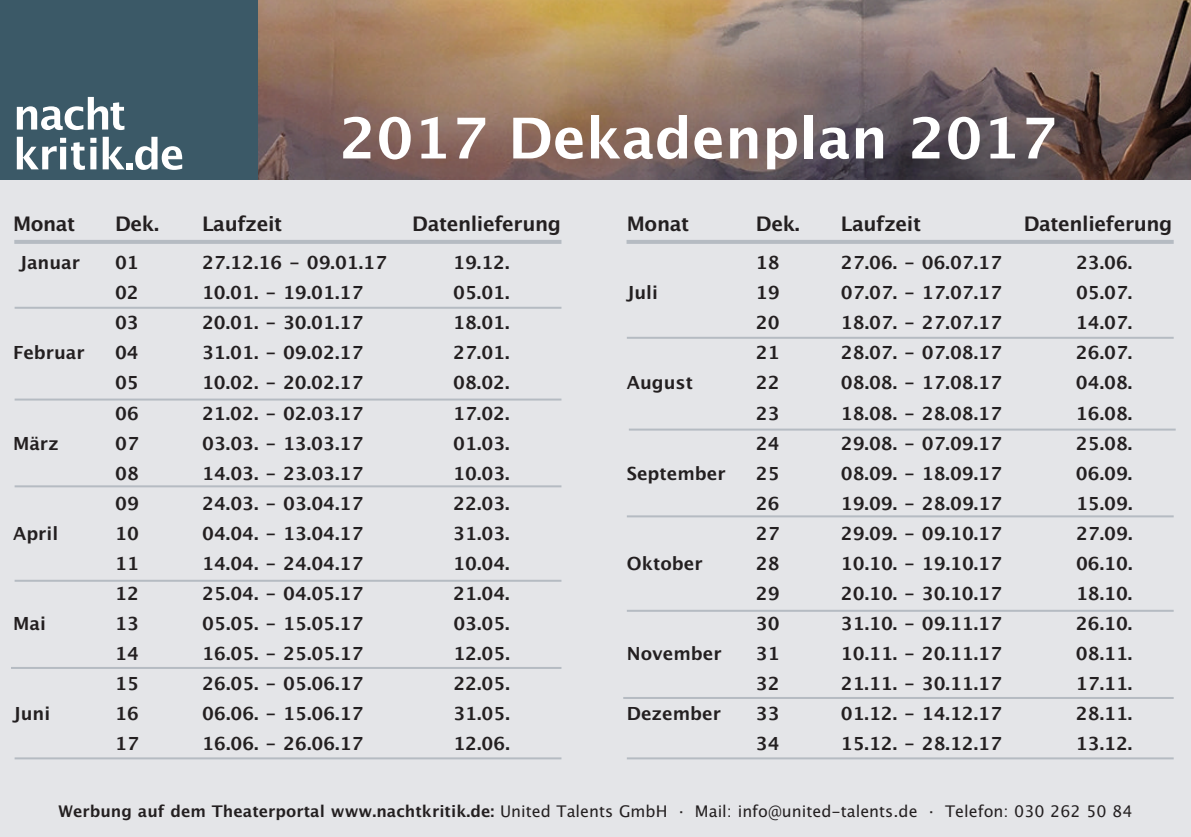
<style>
.page{position:relative;width:1191px;height:837px;background:#fff}
.page>*{position:absolute;margin:0;border:0;box-sizing:border-box;transform-origin:0 0}
.t1{font:700 56.4px "Lucida Grande";color:#fff}
.t2{font:700 20px "Lucida Grande";letter-spacing:-.02em;color:#231f20}
.t3{font:700 18px "Lucida Grande";color:#231f20}
.t4{font:16px "Lucida Grande";color:#231f20}
.s1{font-weight:700}
</style>
<div class="page">
<img style="left:257px;top:0;width:934px;height:180px">
<div style="left:0;top:0;width:257px;height:189px;background:#3b5967"></div>
<svg style="left:17px;top:97px;width:107px;height:33px"></svg>
<svg style="left:17px;top:137px;width:79px;height:33px"></svg>
<svg style="left:103px;top:137px;width:22px;height:32px"></svg>
<div style="left:126px;top:163px;width:7px;height:6px;background:#fff"></div>
<svg style="left:135px;top:137px;width:47px;height:33px"></svg>
<div style="left:0;top:180px;width:1191px;height:656px;background:#e4e5e8"></div>
<hr style="left:14px;top:240px;width:547px;height:4px;background:#b5bbc2">
<hr style="left:15px;top:306px;width:546px;height:2px;background:#b5bbc2">
<hr style="left:15px;top:398px;width:546px;height:2px;background:#b5bbc2">
<hr style="left:15px;top:485px;width:546px;height:2px;background:#b5bbc2">
<hr style="left:15px;top:579px;width:546px;height:2px;background:#b5bbc2">
<hr style="left:11px;top:666px;width:550px;height:2px;background:#b5bbc2">
<hr style="left:626px;top:240px;width:547px;height:4px;background:#b5bbc2">
<hr style="left:627px;top:336px;width:546px;height:2px;background:#b5bbc2">
<hr style="left:627px;top:757px;width:546px;height:2px;background:#b5bbc2">
<hr style="left:15px;top:757px;width:546px;height:2px;background:#b5bbc2">
<hr style="left:629px;top:428px;width:546px;height:2px;background:#b5bbc2">
<hr style="left:627px;top:515px;width:546px;height:2px;background:#b5bbc2">
<hr style="left:627px;top:609px;width:546px;height:2px;background:#b5bbc2">
<hr style="left:623px;top:696px;width:550px;height:2px;background:#b5bbc2">
<h1 class="t1" style="left:339px;top:106px;width:719px">2017 Dekadenplan 2017</h1>
<p class="t2" style="left:13px;top:212px;width:64px">Monat</p>
<p class="t2" style="left:115px;top:212px;width:45px">Dek.</p>
<p class="t2" style="left:202px;top:212px;width:82px">Laufzeit</p>
<p class="t2" style="left:412px;top:212px;width:150px">Datenlieferung</p>
<p class="t3" style="left:20px;top:252px;width:62px">Januar</p>
<p class="t3" style="left:115px;top:252px;width:25px">01</p>
<p class="t3" style="left:202px;top:252px;width:186px">27.12.16 - 09.01.17</p>
<p class="t3" style="left:453px;top:252px;width:58px">19.12.</p>
<p class="t3" style="left:115px;top:282px;width:25px">02</p>
<p class="t3" style="left:202px;top:282px;width:163px">10.01. - 19.01.17</p>
<p class="t3" style="left:453px;top:282px;width:58px">05.01.</p>
<p class="t3" style="left:115px;top:312px;width:25px">03</p>
<p class="t3" style="left:202px;top:312px;width:163px">20.01. - 30.01.17</p>
<p class="t3" style="left:453px;top:312px;width:58px">18.01.</p>
<p class="t3" style="left:13px;top:342px;width:73px">Februar</p>
<p class="t3" style="left:115px;top:342px;width:25px">04</p>
<p class="t3" style="left:202px;top:342px;width:163px">31.01. - 09.02.17</p>
<p class="t3" style="left:453px;top:342px;width:58px">27.01.</p>
<p class="t3" style="left:115px;top:372px;width:25px">05</p>
<p class="t3" style="left:202px;top:372px;width:163px">10.02. - 20.02.17</p>
<p class="t3" style="left:453px;top:372px;width:58px">08.02.</p>
<p class="t3" style="left:115px;top:402px;width:25px">06</p>
<p class="t3" style="left:202px;top:402px;width:163px">21.02. - 02.03.17</p>
<p class="t3" style="left:453px;top:402px;width:58px">17.02.</p>
<p class="t3" style="left:13px;top:432px;width:47px">März</p>
<p class="t3" style="left:115px;top:432px;width:25px">07</p>
<p class="t3" style="left:202px;top:432px;width:163px">03.03. - 13.03.17</p>
<p class="t3" style="left:453px;top:432px;width:58px">01.03.</p>
<p class="t3" style="left:115px;top:462px;width:25px">08</p>
<p class="t3" style="left:202px;top:462px;width:163px">14.03. - 23.03.17</p>
<p class="t3" style="left:453px;top:462px;width:58px">10.03.</p>
<p class="t3" style="left:115px;top:492px;width:25px">09</p>
<p class="t3" style="left:202px;top:492px;width:163px">24.03. - 03.04.17</p>
<p class="t3" style="left:453px;top:492px;width:58px">22.03.</p>
<p class="t3" style="left:13px;top:522px;width:47px">April</p>
<p class="t3" style="left:115px;top:522px;width:25px">10</p>
<p class="t3" style="left:202px;top:522px;width:163px">04.04. - 13.04.17</p>
<p class="t3" style="left:453px;top:522px;width:58px">31.03.</p>
<p class="t3" style="left:115px;top:552px;width:25px">11</p>
<p class="t3" style="left:202px;top:552px;width:163px">14.04. - 24.04.17</p>
<p class="t3" style="left:453px;top:552px;width:58px">10.04.</p>
<p class="t3" style="left:115px;top:582px;width:25px">12</p>
<p class="t3" style="left:202px;top:582px;width:163px">25.04. - 04.05.17</p>
<p class="t3" style="left:453px;top:582px;width:58px">21.04.</p>
<p class="t3" style="left:13px;top:612px;width:34px">Mai</p>
<p class="t3" style="left:115px;top:612px;width:25px">13</p>
<p class="t3" style="left:202px;top:612px;width:163px">05.05. - 15.05.17</p>
<p class="t3" style="left:453px;top:612px;width:58px">03.05.</p>
<p class="t3" style="left:115px;top:642px;width:25px">14</p>
<p class="t3" style="left:202px;top:642px;width:163px">16.05. - 25.05.17</p>
<p class="t3" style="left:453px;top:642px;width:58px">12.05.</p>
<p class="t3" style="left:115px;top:672px;width:25px">15</p>
<p class="t3" style="left:202px;top:672px;width:163px">26.05. - 05.06.17</p>
<p class="t3" style="left:453px;top:672px;width:58px">22.05.</p>
<p class="t3" style="left:13px;top:702px;width:39px">Juni</p>
<p class="t3" style="left:115px;top:702px;width:25px">16</p>
<p class="t3" style="left:202px;top:702px;width:163px">06.06. - 15.06.17</p>
<p class="t3" style="left:453px;top:702px;width:58px">31.05.</p>
<p class="t3" style="left:115px;top:732px;width:25px">17</p>
<p class="t3" style="left:202px;top:732px;width:163px">16.06. - 26.06.17</p>
<p class="t3" style="left:453px;top:732px;width:58px">12.06.</p>
<p class="t2" style="left:627px;top:212px;width:64px">Monat</p>
<p class="t2" style="left:756px;top:212px;width:45px">Dek.</p>
<p class="t2" style="left:841px;top:212px;width:82px">Laufzeit</p>
<p class="t2" style="left:1023px;top:212px;width:150px">Datenlieferung</p>
<p class="t3" style="left:756px;top:252px;width:25px">18</p>
<p class="t3" style="left:841px;top:252px;width:163px">27.06. - 06.07.17</p>
<p class="t3" style="left:1076px;top:252px;width:58px">23.06.</p>
<p class="t3" style="left:627px;top:282px;width:33px">Juli</p>
<p class="t3" style="left:756px;top:282px;width:25px">19</p>
<p class="t3" style="left:841px;top:282px;width:163px">07.07. - 17.07.17</p>
<p class="t3" style="left:1076px;top:282px;width:58px">05.07.</p>
<p class="t3" style="left:756px;top:312px;width:25px">20</p>
<p class="t3" style="left:841px;top:312px;width:163px">18.07. - 27.07.17</p>
<p class="t3" style="left:1076px;top:312px;width:58px">14.07.</p>
<p class="t3" style="left:756px;top:342px;width:25px">21</p>
<p class="t3" style="left:841px;top:342px;width:163px">28.07. - 07.08.17</p>
<p class="t3" style="left:1076px;top:342px;width:58px">26.07.</p>
<p class="t3" style="left:627px;top:372px;width:68px">August</p>
<p class="t3" style="left:756px;top:372px;width:25px">22</p>
<p class="t3" style="left:841px;top:372px;width:163px">08.08. - 17.08.17</p>
<p class="t3" style="left:1076px;top:372px;width:58px">04.08.</p>
<p class="t3" style="left:756px;top:402px;width:25px">23</p>
<p class="t3" style="left:841px;top:402px;width:163px">18.08. - 28.08.17</p>
<p class="t3" style="left:1076px;top:402px;width:58px">16.08.</p>
<p class="t3" style="left:756px;top:432px;width:25px">24</p>
<p class="t3" style="left:841px;top:432px;width:163px">29.08. - 07.09.17</p>
<p class="t3" style="left:1076px;top:432px;width:58px">25.08.</p>
<p class="t3" style="left:627px;top:462px;width:100px">September</p>
<p class="t3" style="left:756px;top:462px;width:25px">25</p>
<p class="t3" style="left:841px;top:462px;width:163px">08.09. - 18.09.17</p>
<p class="t3" style="left:1076px;top:462px;width:58px">06.09.</p>
<p class="t3" style="left:756px;top:492px;width:25px">26</p>
<p class="t3" style="left:841px;top:492px;width:163px">19.09. - 28.09.17</p>
<p class="t3" style="left:1076px;top:492px;width:58px">15.09.</p>
<p class="t3" style="left:756px;top:522px;width:25px">27</p>
<p class="t3" style="left:841px;top:522px;width:163px">29.09. - 09.10.17</p>
<p class="t3" style="left:1076px;top:522px;width:58px">27.09.</p>
<p class="t3" style="left:627px;top:552px;width:77px">Oktober</p>
<p class="t3" style="left:756px;top:552px;width:25px">28</p>
<p class="t3" style="left:841px;top:552px;width:163px">10.10. - 19.10.17</p>
<p class="t3" style="left:1076px;top:552px;width:58px">06.10.</p>
<p class="t3" style="left:756px;top:582px;width:25px">29</p>
<p class="t3" style="left:841px;top:582px;width:163px">20.10. - 30.10.17</p>
<p class="t3" style="left:1076px;top:582px;width:58px">18.10.</p>
<p class="t3" style="left:756px;top:612px;width:25px">30</p>
<p class="t3" style="left:841px;top:612px;width:163px">31.10. - 09.11.17</p>
<p class="t3" style="left:1076px;top:612px;width:58px">26.10.</p>
<p class="t3" style="left:627px;top:642px;width:96px">November</p>
<p class="t3" style="left:756px;top:642px;width:25px">31</p>
<p class="t3" style="left:841px;top:642px;width:163px">10.11. - 20.11.17</p>
<p class="t3" style="left:1076px;top:642px;width:58px">08.11.</p>
<p class="t3" style="left:756px;top:672px;width:25px">32</p>
<p class="t3" style="left:841px;top:672px;width:163px">21.11. - 30.11.17</p>
<p class="t3" style="left:1076px;top:672px;width:58px">17.11.</p>
<p class="t3" style="left:627px;top:702px;width:96px">Dezember</p>
<p class="t3" style="left:756px;top:702px;width:25px">33</p>
<p class="t3" style="left:841px;top:702px;width:163px">01.12. - 14.12.17</p>
<p class="t3" style="left:1076px;top:702px;width:58px">28.11.</p>
<p class="t3" style="left:756px;top:732px;width:25px">34</p>
<p class="t3" style="left:841px;top:732px;width:163px">15.12. - 28.12.17</p>
<p class="t3" style="left:1076px;top:732px;width:58px">13.12.</p>
<p class="t4" style="left:59px;top:802px;width:1075px"><span class="s1">Werbung auf dem Theaterportal www.nachtkritik.de:</span> United Talents GmbH · Mail: info@united-talents.de · Telefon: 030 262 50 84</p>
</div>
